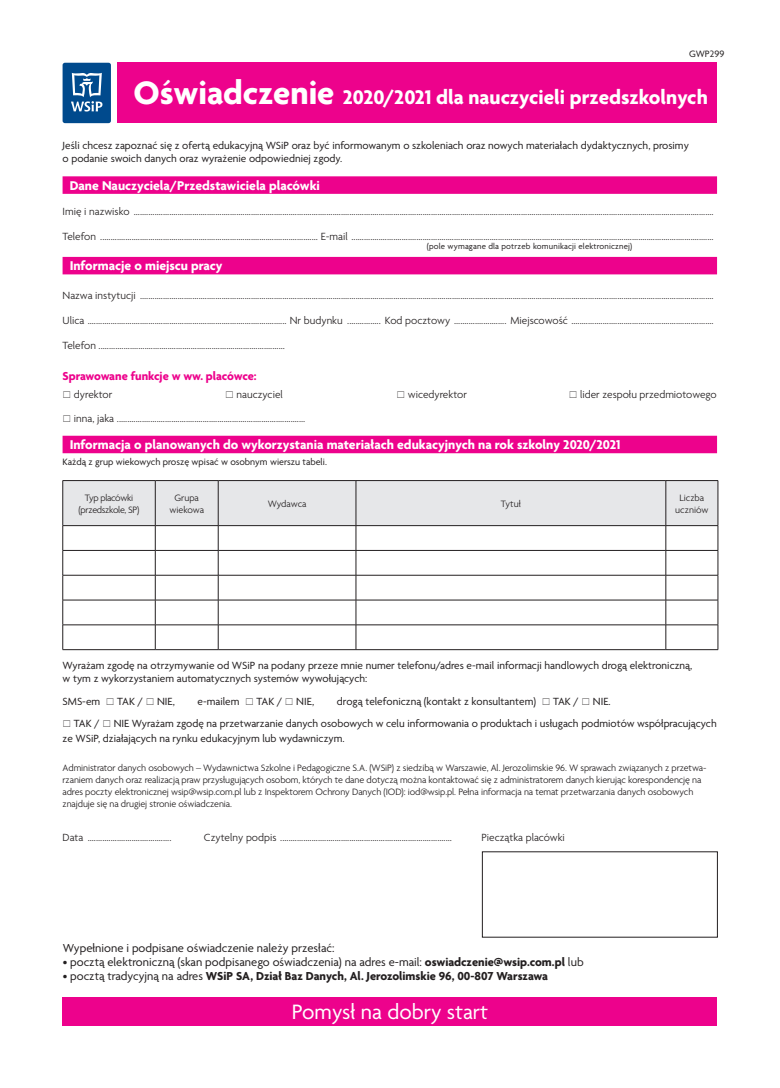
<style>
.page{position:relative;width:780px;height:1088px;background:#fff}
.page>*{position:absolute;margin:0;border:0;box-sizing:border-box;transform-origin:0 0}
.t1{font:22.5px "Agenda Pl";color:#fff}
.t2{font:700 21.25px "Agenda Pl";color:#fff}
.t3{font:700 13.75px "Agenda Pl";color:#fff}
.t4{font:12.5px "Agenda Pl";color:#231f20}
.t5{font:700 12.5px "Agenda Pl";color:#231f20}
.t6{font:700 12.5px "Agenda Pl";letter-spacing:-.01em;color:#ed028c}
.t7{font:300 11.25px "Agenda Pl";color:#231f20}
.t8{font:11.25px/13.8px "Agenda Pl";color:#231f20}
.t9{font:300 10px/12px "Agenda Pl";letter-spacing:-.01em;color:#231f20;text-align:center}
.t10{font:10px "Agenda Pl";color:#231f20}
.t11{font:300 10px/12px "Agenda Pl";letter-spacing:-.03em;color:#231f20;text-align:center}
.t12{font:8.75px "Agenda Pl";letter-spacing:.02em;color:#231f20}
.s1{font-size:35px}
.s2{font-weight:700}
.s3{font-weight:400}
</style>
<div class="page">
<div style="left:118px;top:63px;width:599px;height:60px;background:#ed028c"></div>
<div style="left:63px;top:176px;width:654px;height:18px;background:#ed028c"></div>
<div style="left:63px;top:257px;width:654px;height:17px;background:#ed028c"></div>
<div style="left:63px;top:436px;width:654px;height:17px;background:#ed028c"></div>
<hr style="left:63px;top:649px;width:92px;height:1px;background:#231f20">
<hr style="left:155px;top:649px;width:63px;height:1px;background:#231f20">
<hr style="left:218px;top:649px;width:138px;height:1px;background:#231f20">
<hr style="left:356px;top:649px;width:309px;height:1px;background:#231f20">
<hr style="left:665px;top:649px;width:53px;height:1px;background:#231f20">
<svg style="left:63px;top:480px;width:655px;height:169px"></svg>
<div style="left:63px;top:63px;width:48px;height:60px;background:#004a8d;border-radius:2px"></div>
<svg style="left:71px;top:73px;width:31px;height:39px"></svg>
<div style="left:63px;top:997px;width:654px;height:28px;background:#ed028c"></div>
<p class="t10" style="left:689px;top:48px;width:37px">GWP299</p>
<h2 class="t2" style="left:133px;top:84px;width:576px"><span class="s1">Oświadczenie</span> 2020/2021 dla nauczycieli przedszkolnych</h2>
<p class="t8" style="left:63px;top:138px;width:627px">Jeśli chcesz zapoznać się z ofertą edukacyjną WSiP oraz być informowanym o szkoleniach oraz nowych materiałach dydaktycznych, prosimy o podanie swoich danych oraz wyrażenie odpowiedniej zgody.</p>
<p class="t3" style="left:70px;top:177px;width:252px">Dane Nauczyciela/Przedstawiciela placówki</p>
<p class="t7" style="left:63px;top:205px;width:652px">Imię i nazwisko .....................................................................................................................................................................................................................................................................................</p>
<p class="t7" style="left:63px;top:230px;width:652px">Telefon ........................................................................................................ E-mail .............................................................................................................................................................................</p>
<p class="t3" style="left:70px;top:257px;width:154px">Informacje o miejscu pracy</p>
<p class="t7" style="left:63px;top:289px;width:652px">Nazwa instytucji ..................................................................................................................................................................................................................................................................................</p>
<p class="t7" style="left:63px;top:314px;width:652px">Ulica ............................................................................................... Nr budynku ................ Kod pocztowy ......................... Miejscowość ....................................................................</p>
<p class="t7" style="left:63px;top:339px;width:224px">Telefon .........................................................................................</p>
<p class="t6" style="left:63px;top:368px;width:195px">Sprawowane funkcje w ww. placówce:</p>
<p class="t7" style="left:74px;top:388px;width:40px">dyrektor</p>
<p class="t7" style="left:236px;top:388px;width:48px">nauczyciel</p>
<p class="t7" style="left:408px;top:388px;width:60px">wicedyrektor</p>
<p class="t7" style="left:580px;top:388px;width:138px">lider zespołu przedmiotowego</p>
<p class="t7" style="left:74px;top:412px;width:233px">inna, jaka ..........................................................................................</p>
<p class="t3" style="left:70px;top:436px;width:552px">Informacja o planowanych do wykorzystania materiałach edukacyjnych na rok szkolny 2020/2021</p>
<p class="t10" style="left:63px;top:456px;width:266px">Każdą z grup wiekowych proszę wpisać w osobnym wierszu tabeli.</p>
<p class="t11" style="left:79px;top:491px;width:62px">Typ placówki (przedszkole, SP)</p>
<p class="t9" style="left:169px;top:491px;width:36px">Grupa wiekowa</p>
<p class="t9" style="left:268px;top:497px;width:40px">Wydawca</p>
<p class="t9" style="left:501px;top:497px;width:21px">Tytuł</p>
<p class="t9" style="left:675px;top:491px;width:35px">Liczba uczniów</p>
<p class="t12" style="left:426px;top:241px;width:207px">(pole wymagane dla potrzeb komunikacji elektronicznej)</p>
<p class="t8" style="left:63px;top:658px;width:631px">Wyrażam zgodę na otrzymywanie od WSiP na podany przeze mnie numer telefonu/adres e-mail informacji handlowych drogą elektroniczną, w tym z wykorzystaniem automatycznych systemów wywołujących:</p>
<p class="t8" style="left:63px;top:694px;width:39px">SMS-em</p>
<p class="t8" style="left:117px;top:694px;width:59px">TAK / NIE,</p>
<p class="t8" style="left:197px;top:694px;width:43px">e-mailem</p>
<p class="t8" style="left:256px;top:694px;width:59px">TAK / NIE,</p>
<p class="t8" style="left:337px;top:694px;width:201px">drogą telefoniczną (kontakt z konsultantem)</p>
<p class="t8" style="left:74px;top:690px;width:644px;line-height:22.1px;text-indent:479px">TAK / NIE.<br>TAK / NIE Wyrażam zgodę na przetwarzanie danych osobowych w celu informowania o produktach i usługach podmiotów współpracujących</p>
<p class="t8" style="left:63px;top:731px;width:283px">ze WSiP, działających na rynku edukacyjnym lub wydawniczym.</p>
<p class="t9" style="left:63px;top:761px;width:645px;text-align:left">Administrator danych osobowych – Wydawnictwa Szkolne i Pedagogiczne S.A. (WSiP) z siedzibą w Warszawie, Al. Jerozolimskie 96. W sprawach związanych z przetwa&shy;rzaniem danych oraz realizacją praw przysługujących osobom, których te dane dotyczą można kontaktować się z administratorem danych kierując korespondencję na adres poczty elektronicznej wsip@wsip.com.pl lub z Inspektorem Ochrony Danych (IOD): iod@wsip.pl. Pełna informacja na temat przetwarzania danych osobowych znajduje się na drugiej stronie oświadczenia.</p>
<p class="t7" style="left:63px;top:830px;width:110px">Data ........................................</p>
<p class="t7" style="left:204px;top:830px;width:249px">Czytelny podpis ..................................................................................</p>
<p class="t7" style="left:481px;top:830px;width:85px">Pieczątka placówki</p>
<p class="t4" style="left:63px;top:941px;width:273px">Wypełnione i podpisane oświadczenie należy przesłać:</p>
<p class="t4" style="left:63px;top:954px;width:522px">• pocztą elektroniczną (skan podpisanego oświadczenia) na adres e-mail: <span class="s2">oswiadczenie@wsip.com.pl</span> lub</p>
<p class="t5" style="left:63px;top:968px;width:486px"><span class="s3">• pocztą tradycyjną na adres</span> WSiP SA, Dział Baz Danych, Al. Jerozolimskie 96, 00-807 Warszawa</p>
<h1 class="t1" style="left:292px;top:998px;width:198px">Pomysł na dobry start</h1>
</div>
